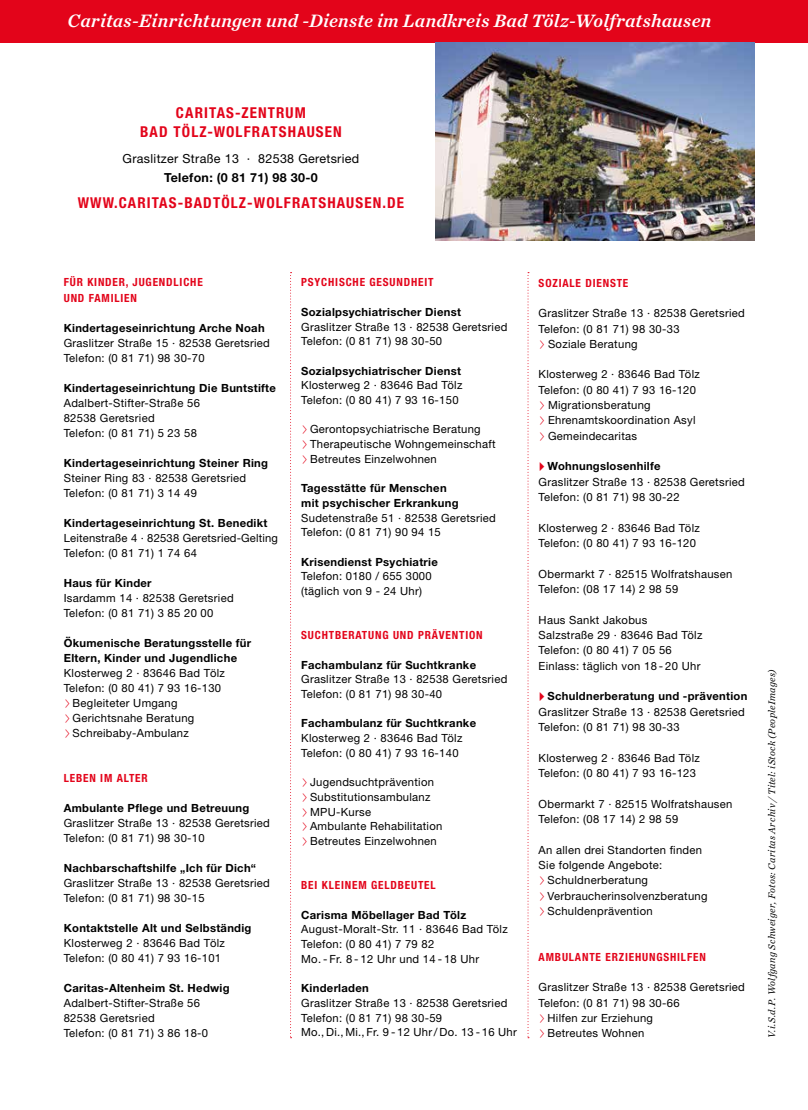
<style>
.page{position:relative;width:808px;height:1110px;background:#fff}
.page>*{position:absolute;margin:0;border:0;box-sizing:border-box;transform-origin:0 0}
.t1{font:italic 18.75px "Chronicle Text G1 Semi";letter-spacing:.01em;color:#fff}
.t2{font:700 condensed 15px/18.8px "Helvetica Neue LT Std";letter-spacing:.075em;color:#e3041a;text-align:center}
.t3{font:12.5px "Helvetica Neue LT Std";letter-spacing:.025em;color:#000}
.t4{font:700 12.5px "Helvetica Neue LT Std";letter-spacing:.025em;color:#000}
.t5{font:11.25px/15.2px "Helvetica Neue LT Std";letter-spacing:.025em;color:#000}
.t6{font:700 11.25px/14.8px "Helvetica Neue LT Std";letter-spacing:.025em;color:#000}
.t7{font:700 condensed 11.25px/15px "Helvetica Neue LT Std";letter-spacing:.075em;color:#e3041a}
.t8{font:italic 10px "Chronicle Text G1";letter-spacing:.035em;color:#000}
.s1{font-family:"Chronicle Text G1";color:#e3041a}
.s2{font-weight:700}
</style>
<div class="page">
<div style="left:0;top:0;width:808px;height:43px;background:#e3041a"></div>
<svg style="left:290px;top:272px;width:2px;height:765px"></svg>
<svg style="left:527px;top:272px;width:2px;height:765px"></svg>
<img style="left:436px;top:43px;width:319px;height:197px">
<h1 class="t1" style="left:68px;top:6px;width:645px">Caritas-Einrichtungen und -Dienste im Landkreis Bad Tölz-Wolfratshausen</h1>
<h2 class="t2" style="left:140px;top:103px;width:203px">CARITAS-ZENTRUM<br>BAD TÖLZ-WOLFRATSHAUSEN</h2>
<p class="t3" style="left:123px;top:151px;width:238px">Graslitzer Straße 13 · 82538 Geretsried</p>
<p class="t4" style="left:164px;top:169px;width:155px">Telefon: (0 81 71) 98 30-0</p>
<h2 class="t2" style="left:78px;top:193px;width:328px">WWW.CARITAS-BADTÖLZ-WOLFRATSHAUSEN.DE</h2>
<p class="t7" style="left:64px;top:275px;width:140px">FÜR KINDER, JUGENDLICHE<br>UND FAMILIEN</p>
<p class="t6" style="left:64px;top:320px;width:202px">Kindertageseinrichtung Arche Noah</p>
<p class="t5" style="left:64px;top:335px;width:208px">Graslitzer Straße 15 · 82538 Geretsried<br>Telefon: (0 81 71) 98 30-70</p>
<p class="t6" style="left:64px;top:380px;width:214px">Kindertageseinrichtung Die Buntstifte</p>
<p class="t5" style="left:64px;top:395px;width:138px">Adalbert-Stifter-Straße 56<br>82538 Geretsried<br>Telefon: (0 81 71) 5 23 58</p>
<p class="t6" style="left:64px;top:455px;width:206px">Kindertageseinrichtung Steiner Ring</p>
<p class="t5" style="left:64px;top:470px;width:184px">Steiner Ring 83 · 82538 Geretsried<br>Telefon: (0 81 71) 3 14 49</p>
<p class="t6" style="left:64px;top:515px;width:205px">Kindertageseinrichtung St. Benedikt</p>
<p class="t5" style="left:64px;top:530px;width:216px">Leitenstraße 4 · 82538 Geretsried-Gelting<br>Telefon: (0 81 71) 1 74 64</p>
<p class="t6" style="left:64px;top:575px;width:89px">Haus für Kinder</p>
<p class="t5" style="left:64px;top:590px;width:171px">Isardamm 14 · 82538 Geretsried<br>Telefon: (0 81 71) 3 85 20 00</p>
<p class="t6" style="left:64px;top:634px;width:189px">Ökumenische Beratungsstelle für<br>Eltern, Kinder und Jugendliche</p>
<p class="t5" style="left:64px;top:665px;width:163px">Klosterweg 2 · 83646 Bad Tölz<br>Telefon: (0 80 41) 7 93 16-130</p>
<p class="t5" style="left:64px;top:694px;width:115px"><span class="s1">•</span> Begleiteter Umgang</p>
<p class="t5" style="left:64px;top:709px;width:132px"><span class="s1">•</span> Gerichtsnahe Beratung</p>
<p class="t5" style="left:64px;top:724px;width:126px"><span class="s1">•</span> Schreibaby-Ambulanz</p>
<p class="t7" style="left:64px;top:770px;width:86px">LEBEN IM ALTER</p>
<p class="t6" style="left:64px;top:800px;width:187px">Ambulante Pflege und Betreuung</p>
<p class="t5" style="left:64px;top:815px;width:208px">Graslitzer Straße 13 · 82538 Geretsried<br>Telefon: (0 81 71) 98 30-10</p>
<p class="t6" style="left:64px;top:860px;width:194px">Nachbarschaftshilfe „Ich für Dich“</p>
<p class="t5" style="left:64px;top:875px;width:208px">Graslitzer Straße 13 · 82538 Geretsried<br>Telefon: (0 81 71) 98 30-15</p>
<p class="t6" style="left:64px;top:920px;width:189px">Kontaktstelle Alt und Selbständig</p>
<p class="t5" style="left:64px;top:935px;width:163px">Klosterweg 2 · 83646 Bad Tölz<br>Telefon: (0 80 41) 7 93 16-101</p>
<p class="t6" style="left:64px;top:980px;width:167px">Caritas-Altenheim St. Hedwig</p>
<p class="t5" style="left:64px;top:995px;width:146px">Adalbert-Stifter-Straße 56<br>82538 Geretsried<br>Telefon: (0 81 71) 3 86 18-0</p>
<p class="t7" style="left:301px;top:275px;width:134px">PSYCHISCHE GESUNDHEIT</p>
<p class="t6" style="left:301px;top:304px;width:161px">Sozialpsychiatrischer Dienst</p>
<p class="t5" style="left:301px;top:319px;width:208px;line-height:14.8px">Graslitzer Straße 13 · 82538 Geretsried<br>Telefon: (0 81 71) 98 30-50</p>
<p class="t6" style="left:301px;top:363px;width:161px">Sozialpsychiatrischer Dienst</p>
<p class="t5" style="left:301px;top:377px;width:163px;line-height:14.8px">Klosterweg 2 · 83646 Bad Tölz<br>Telefon: (0 80 41) 7 93 16-150</p>
<p class="t5" style="left:301px;top:421px;width:181px"><span class="s1">•</span> Gerontopsychiatrische Beratung</p>
<p class="t5" style="left:301px;top:436px;width:196px"><span class="s1">•</span> Therapeutische Wohngemeinschaft</p>
<p class="t5" style="left:301px;top:451px;width:137px"><span class="s1">•</span> Betreutes Einzelwohnen</p>
<p class="t6" style="left:301px;top:480px;width:159px">Tagesstätte für Menschen mit psychischer Erkrankung</p>
<p class="t5" style="left:301px;top:510px;width:196px;line-height:14.8px">Sudetenstraße 51 · 82538 Geretsried<br>Telefon: (0 81 71) 90 94 15</p>
<p class="t6" style="left:301px;top:554px;width:138px">Krisendienst Psychiatrie</p>
<p class="t5" style="left:301px;top:568px;width:132px;line-height:14.8px">Telefon: 0180 / 655 3000 (täglich von 9 - 24 Uhr)</p>
<p class="t7" style="left:301px;top:627px;width:183px">SUCHTBERATUNG UND PRÄVENTION</p>
<p class="t6" style="left:301px;top:656px;width:176px">Fachambulanz für Suchtkranke</p>
<p class="t5" style="left:301px;top:671px;width:208px;line-height:14.8px">Graslitzer Straße 13 · 82538 Geretsried<br>Telefon: (0 81 71) 98 30-40</p>
<p class="t6" style="left:301px;top:715px;width:176px">Fachambulanz für Suchtkranke</p>
<p class="t5" style="left:301px;top:730px;width:163px;line-height:14.8px">Klosterweg 2 · 83646 Bad Tölz<br>Telefon: (0 80 41) 7 93 16-140</p>
<p class="t5" style="left:301px;top:774px;width:134px"><span class="s1">•</span> Jugendsuchtprävention</p>
<p class="t5" style="left:301px;top:789px;width:131px"><span class="s1">•</span> Substitutionsambulanz</p>
<p class="t5" style="left:301px;top:803px;width:71px"><span class="s1">•</span> MPU-Kurse</p>
<p class="t5" style="left:301px;top:818px;width:143px"><span class="s1">•</span> Ambulante Rehabilitation</p>
<p class="t5" style="left:301px;top:833px;width:137px"><span class="s1">•</span> Betreutes Einzelwohnen</p>
<p class="t7" style="left:301px;top:877px;width:136px">BEI KLEINEM GELDBEUTEL</p>
<p class="t6" style="left:301px;top:906px;width:166px">Carisma Möbellager Bad Tölz</p>
<p class="t5" style="left:301px;top:921px;width:208px;line-height:14.8px">August-Moralt-Str. 11 · 83646 Bad Tölz<br>Telefon: (0 80 41) 7 79 82<br>Mo.- Fr. 8- 12 Uhr und 14- 18 Uhr</p>
<p class="t6" style="left:301px;top:980px;width:69px">Kinderladen</p>
<p class="t5" style="left:301px;top:994px;width:217px;line-height:14.8px">Graslitzer Straße 13 · 82538 Geretsried<br>Telefon: (0 81 71) 98 30-59<br>Mo., Di., Mi., Fr. 9- 12 Uhr/ Do. 13- 16 Uhr</p>
<p class="t7" style="left:539px;top:275px;width:91px">SOZIALE DIENSTE</p>
<p class="t5" style="left:539px;top:305px;width:208px">Graslitzer Straße 13 · 82538 Geretsried<br>Telefon: (0 81 71) 98 30-33</p>
<p class="t5" style="left:539px;top:336px;width:101px"><span class="s1">•</span> Soziale Beratung</p>
<p class="t5" style="left:539px;top:366px;width:163px">Klosterweg 2 · 83646 Bad Tölz<br>Telefon: (0 80 41) 7 93 16-120</p>
<p class="t5" style="left:539px;top:397px;width:114px"><span class="s1">•</span> Migrationsberatung</p>
<p class="t5" style="left:539px;top:412px;width:158px"><span class="s1">•</span> Ehrenamtskoordination Asyl</p>
<p class="t5" style="left:539px;top:428px;width:100px"><span class="s1">•</span> Gemeindecaritas</p>
<p class="t5" style="left:539px;top:458px;width:208px"><span class="s1">•</span> <span class="s2">Wohnungslosenhilfe<br></span>Graslitzer Straße 13 · 82538 Geretsried<br>Telefon: (0 81 71) 98 30-22</p>
<p class="t5" style="left:539px;top:520px;width:163px">Klosterweg 2 · 83646 Bad Tölz<br>Telefon: (0 80 41) 7 93 16-120</p>
<p class="t5" style="left:539px;top:565px;width:195px">Obermarkt 7 · 82515 Wolfratshausen<br>Telefon: (08 17 14) 2 98 59</p>
<p class="t5" style="left:539px;top:611px;width:165px">Haus Sankt Jakobus<br>Salzstraße 29 · 83646 Bad Tölz<br>Telefon: (0 80 41) 7 05 56<br>Einlass: täglich von 18- 20 Uhr</p>
<p class="t5" style="left:539px;top:688px;width:210px"><span class="s1">•</span> <span class="s2">Schuldnerberatung und -prävention<br></span>Graslitzer Straße 13 · 82538 Geretsried<br>Telefon: (0 81 71) 98 30-33</p>
<p class="t5" style="left:539px;top:749px;width:163px">Klosterweg 2 · 83646 Bad Tölz<br>Telefon: (0 80 41) 7 93 16-123</p>
<p class="t5" style="left:539px;top:795px;width:195px">Obermarkt 7 · 82515 Wolfratshausen<br>Telefon: (08 17 14) 2 98 59</p>
<p class="t5" style="left:539px;top:841px;width:165px">An allen drei Standorten finden<br>Sie folgende Angebote:</p>
<p class="t5" style="left:539px;top:872px;width:111px"><span class="s1">•</span> Schuldnerberatung</p>
<p class="t5" style="left:539px;top:887px;width:170px"><span class="s1">•</span> Verbraucherinsolvenzberatung</p>
<p class="t5" style="left:539px;top:902px;width:116px"><span class="s1">•</span> Schuldenprävention</p>
<p class="t7" style="left:539px;top:948px;width:169px">AMBULANTE ERZIEHUNGSHILFEN</p>
<p class="t5" style="left:539px;top:979px;width:208px">Graslitzer Straße 13 · 82538 Geretsried<br>Telefon: (0 81 71) 98 30-66</p>
<p class="t5" style="left:539px;top:1009px;width:116px"><span class="s1">•</span> Hilfen zur Erziehung</p>
<p class="t5" style="left:539px;top:1025px;width:107px"><span class="s1">•</span> Betreutes Wohnen</p>
<p class="t8" style="left:764px;top:1037px;width:371px;rotate:-90deg">V.i.S.d.P. Wolfgang Schweiger, Fotos: Caritas Archiv / Titel: iStock (PeopleImages)</p>
</div>
